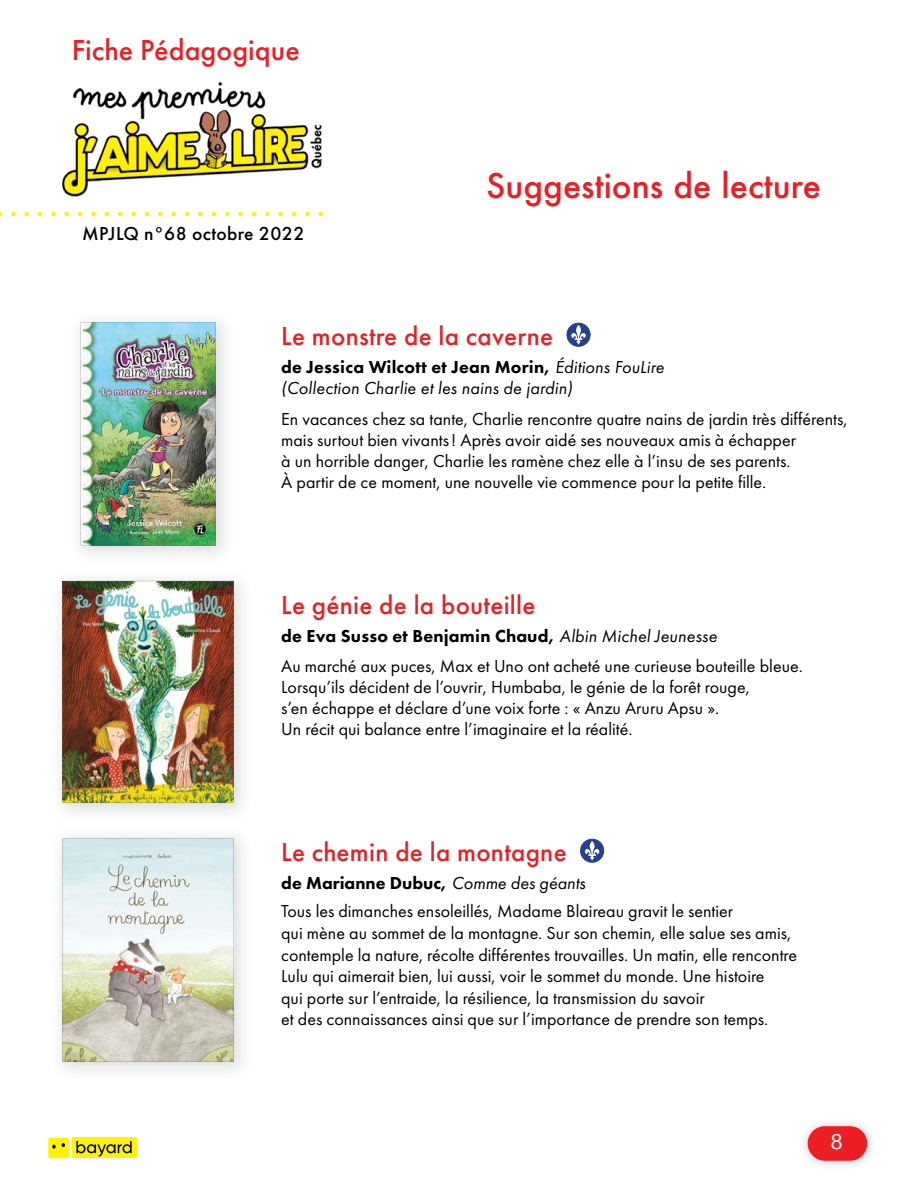
<style>
.page{position:relative;width:918px;height:1188px;background:#fff}
.page>*{position:absolute;margin:0;border:0;box-sizing:border-box;transform-origin:0 0}
.t1{font:500 33px "Futura";color:#ed1d24}
.t2{font:500 30px "Futura PT";color:#ed1d24}
.t3{font:500 27px "Futura PT";letter-spacing:.01em;color:#ed1d24}
.t4{font:21px "Futura BT";color:#fff}
.t5{font:500 19.5px "Futura PT";letter-spacing:.02em;color:#000}
.t6{font:18px/21px "Futura PT";color:#000}
.t7{font:italic 18px/21px "Futura PT";letter-spacing:.01em;color:#000}
.s1{font-weight:800;font-style:normal}
.s2{font-weight:800}
.s3{font-style:italic}
</style>
<div class="page">
<img style="left:78px;top:320px;width:148px;height:235px">
<img style="left:80px;top:323px;width:136px;height:222px">
<img style="left:60px;top:836px;width:184px;height:236px">
<svg style="left:63px;top:839px;width:171px;height:223px"></svg>
<img style="left:60px;top:579px;width:184px;height:234px">
<img style="left:63px;top:581px;width:171px;height:222px">
<svg style="left:567px;top:323px;width:24px;height:24px"></svg>
<svg style="left:580px;top:839px;width:24px;height:24px"></svg>
<img style="left:804px;top:1122px;width:68px;height:44px">
<div style="left:808px;top:1126px;width:59px;height:35px;background:#ed1d24;border-radius:17px"></div>
<div style="left:72px;top:1138px;width:64px;height:20px;background:#fff200"></div>
<svg style="left:76px;top:1141px;width:56px;height:16px"></svg>
<div style="left:48px;top:1138px;width:21px;height:20px;background:#fff200;border-radius:2px"></div>
<svg style="left:62px;top:1143px;width:3px;height:4px"></svg>
<svg style="left:52px;top:1145px;width:4px;height:4px"></svg>
<svg style="left:0;top:212px;width:323px;height:4px"></svg>
<img style="left:61px;top:82px;width:261px;height:115px">
<h2 class="t2" style="left:72px;top:32px;width:230px">Fiche Pédagogique</h2>
<p class="t5" style="left:82px;top:222px;width:224px">MPJLQ n°68 octobre 2022</p>
<h1 class="t1" style="left:486px;top:163px;width:336px">Suggestions de lecture</h1>
<h3 class="t3" style="left:281px;top:320px;width:273px">Le monstre de la caverne</h3>
<p class="t7" style="left:281px;top:356px;width:385px"><span class="s1">de Jessica Wilcott et Jean Morin,</span> Éditions FouLire (Collection Charlie et les nains de jardin)</p>
<p class="t6" style="left:281px;top:408px;width:568px">En vacances chez sa tante, Charlie rencontre quatre nains de jardin très différents, mais surtout bien vivants ! Après avoir aidé ses nouveaux amis à échapper<br>à un horrible danger, Charlie les ramène chez elle à l’insu de ses parents.<br>À partir de ce moment, une nouvelle vie commence pour la petite fille.</p>
<h3 class="t3" style="left:281px;top:589px;width:256px">Le génie de la bouteille</h3>
<p class="t6" style="left:281px;top:620px;width:523px;line-height:30.8px"><span class="s2">de Eva Susso et Benjamin Chaud,</span> <span class="s3">Albin Michel Jeunesse<br></span>Au marché aux puces, Max et Uno ont acheté une curieuse bouteille bleue.</p>
<p class="t6" style="left:281px;top:677px;width:470px">Lorsqu’ils décident de l’ouvrir, Humbaba, le génie de la forêt rouge, s’en échappe et déclare d’une voix forte : « Anzu Aruru Apsu ».<br>Un récit qui balance entre l’imaginaire et la réalité.</p>
<h3 class="t3" style="left:281px;top:836px;width:287px">Le chemin de la montagne</h3>
<p class="t6" style="left:281px;top:869px;width:454px;line-height:28.3px"><span class="s2">de Marianne Dubuc,</span> <span class="s3">Comme des géants<br></span>Tous les dimanches ensoleillés, Madame Blaireau gravit le sentier</p>
<p class="t6" style="left:281px;top:922px;width:517px;line-height:21.6px">qui mène au sommet de la montagne. Sur son chemin, elle salue ses amis, contemple la nature, récolte différentes trouvailles. Un matin, elle rencontre Lulu qui aimerait bien, lui aussi, voir le sommet du monde. Une histoire<br>qui porte sur l’entraide, la résilience, la transmission du savoir<br>et des connaissances ainsi que sur l’importance de prendre son temps.</p>
<p class="t4" style="left:830px;top:1129px;width:14px">8</p>
</div>
